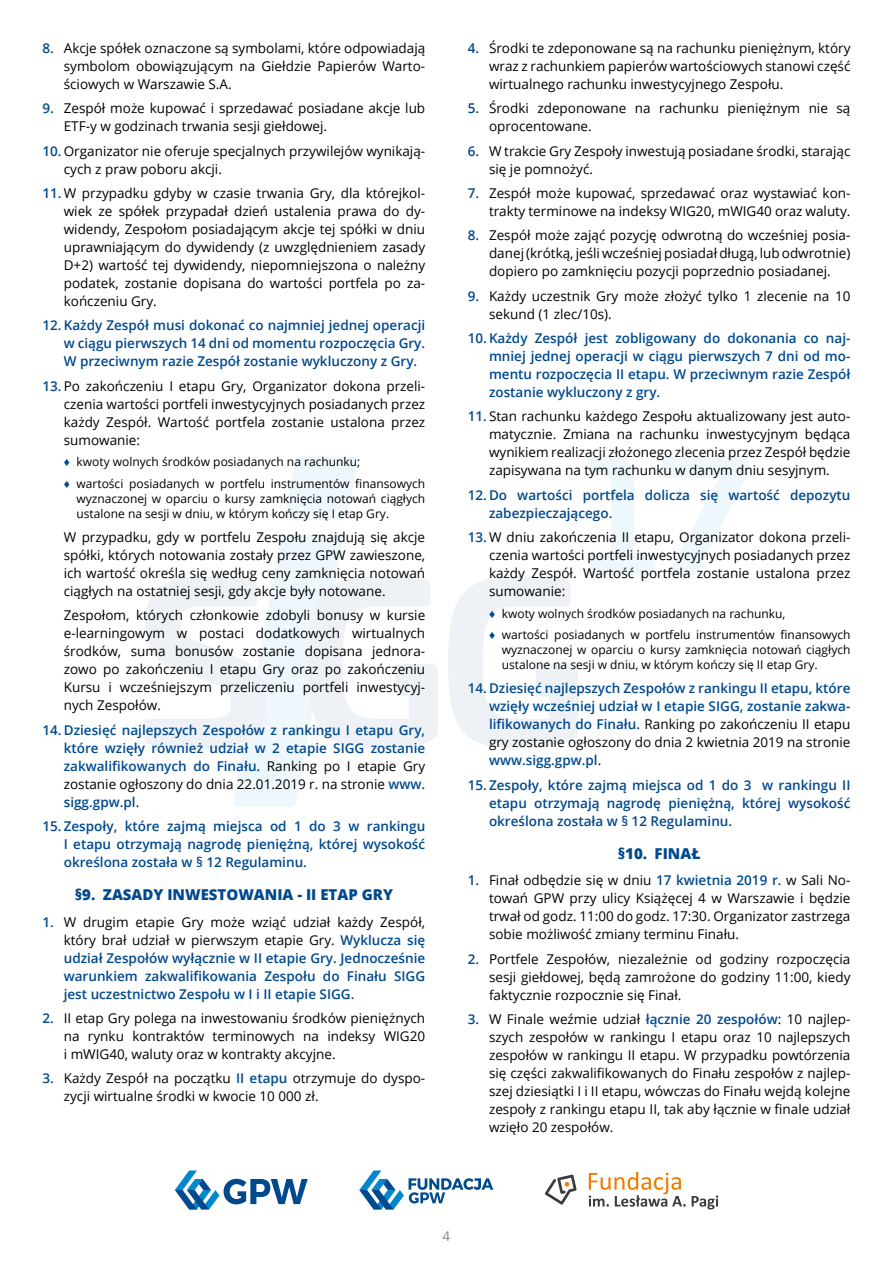
<style>
.page{position:relative;width:893px;height:1263px;background:#fff}
.page>*{position:absolute;margin:0;border:0;box-sizing:border-box;transform-origin:0 0}
.t1{font:800 15px "Open Sans";color:#00498d}
.t2{font:13.5px/18px "Open Sans";color:#000;text-align:justify}
.t3{font:600 13.5px/18px "Open Sans";color:#00498d;text-align:justify}
.t4{font:13.5px "Open Sans";color:#878787}
.t5{font:12px/15px "Open Sans";color:#000}
.s1{font-weight:600;color:#00498d}
.s2{font-family:"Arial";color:#00498d}
.s3{font-weight:400;color:#000}
</style>
<div class="page">
<svg style="left:175px;top:1170px;width:133px;height:39px"></svg>
<svg style="left:285px;top:456px;width:72px;height:64px"></svg>
<svg style="left:588px;top:456px;width:67px;height:119px"></svg>
<svg style="left:448px;top:576px;width:130px;height:173px"></svg>
<svg style="left:144px;top:534px;width:294px;height:273px"></svg>
<svg style="left:662px;top:457px;width:87px;height:118px"></svg>
<svg style="left:545px;top:1174px;width:32px;height:31px"></svg>
<svg style="left:589px;top:1172px;width:129px;height:37px"></svg>
<svg style="left:359px;top:1170px;width:134px;height:39px"></svg>
<p class="t2" style="left:64px;top:39px;width:363px;text-indent:-21px"><span class="s1">8.</span> Akcje spółek oznaczone są symbolami, które odpowiadają symbolom obowiązującym na Giełdzie Papierów Warto&shy;ściowych w Warszawie S.A.</p>
<p class="t2" style="left:64px;top:99px;width:363px;text-indent:-21px"><span class="s1">9.</span> Zespół może kupować i sprzedawać posiadane akcje lub<br>ETF-y w godzinach trwania sesji giełdowej.</p>
<p class="t2" style="left:64px;top:141px;width:363px;text-indent:-21px"><span class="s1">10.</span> Organizator nie oferuje specjalnych przywilejów wynikają&shy;cych z praw poboru akcji.</p>
<p class="t2" style="left:64px;top:184px;width:363px;text-indent:-21px"><span class="s1">11.</span> W przypadku gdyby w czasie trwania Gry, dla którejkol&shy;wiek ze spółek przypadał dzień ustalenia prawa do dy&shy;widendy, Zespołom posiadającym akcje tej spółki w dniu uprawniającym do dywidendy (z uwzględnieniem zasady D+2) wartość tej dywidendy, niepomniejszona o należny podatek, zostanie dopisana do wartości portfela po za&shy;kończeniu Gry.</p>
<p class="t3" style="left:64px;top:316px;width:363px;text-indent:-21px">12. Każdy Zespół musi dokonać co najmniej jednej operacji w ciągu pierwszych 14 dni od momentu rozpoczęcia Gry.<br>W przeciwnym razie Zespół zostanie wykluczony z Gry.</p>
<p class="t2" style="left:64px;top:376px;width:363px;text-indent:-21px"><span class="s1">13.</span> Po zakończeniu I etapu Gry, Organizator dokona przeli&shy;czenia wartości portfeli inwestycyjnych posiadanych przez każdy Zespół. Wartość portfela zostanie ustalona przez sumowanie:</p>
<p class="t5" style="left:64px;top:451px;width:363px;line-height:21.3px"><span class="s2">♦</span> kwoty wolnych środków posiadanych na rachunku;<br><span class="s2">♦</span> wartości posiadanych w portfelu instrumentów finansowych</p>
<p class="t5" style="left:77px;top:490px;width:350px">wyznaczonej w oparciu o kursy zamknięcia notowań ciągłych ustalone na sesji w dniu, w którym kończy się I etap Gry.</p>
<p class="t2" style="left:64px;top:528px;width:363px">W przypadku, gdy w portfelu Zespołu znajdują się akcje spółki, których notowania zostały przez GPW zawieszone, ich wartość określa się według ceny zamknięcia notowań ciągłych na ostatniej sesji, gdy akcje były notowane.</p>
<p class="t2" style="left:64px;top:606px;width:363px">Zespołom, których członkowie zdobyli bonusy w kursie e-learningowym w postaci dodatkowych wirtualnych środków, suma bonusów zostanie dopisana jednora&shy;zowo po zakończeniu I etapu Gry oraz po zakończeniu Kursu i wcześniejszym przeliczeniu portfeli inwestycyj&shy;nych Zespołów.</p>
<p class="t3" style="left:64px;top:720px;width:363px;text-indent:-21px">14. Dziesięć najlepszych Zespołów z rankingu I etapu Gry, które wzięły również udział w 2 etapie SIGG zostanie zakwalifikowanych do Finału. <span class="s3">Ranking po I etapie Gry zostanie ogłoszony do dnia 22.01.2019 r. na stronie</span> www. sigg.gpw.pl<span class="s3">.</span></p>
<p class="t3" style="left:64px;top:817px;width:363px;text-indent:-21px">15. Zespoły, które zajmą miejsca od 1 do 3 w rankingu I etapu otrzymają nagrodę pieniężną, której wysokość określona została w § 12 Regulaminu.</p>
<p class="t1" style="left:75px;top:883px;width:320px">§9. ZASADY INWESTOWANIA - II ETAP GRY</p>
<p class="t3" style="left:64px;top:912px;width:363px;text-indent:-21px">1. <span class="s3">W drugim etapie Gry może wziąć udział każdy Zespół, który brał udział w pierwszym etapie Gry.</span> Wyklucza się udział Zespołów wyłącznie w II etapie Gry. Jednocześnie warunkiem zakwalifikowania Zespołu do Finału SIGG jest uczestnictwo Zespołu w I i II etapie SIGG.</p>
<p class="t2" style="left:64px;top:1009px;width:363px;text-indent:-21px"><span class="s1">2.</span> II etap Gry polega na inwestowaniu środków pieniężnych na rynku kontraktów terminowych na indeksy WIG20 i mWIG40, waluty oraz w kontrakty akcyjne.</p>
<p class="t2" style="left:64px;top:1069px;width:363px;text-indent:-21px"><span class="s1">3.</span> Każdy Zespół na początku <span class="s1">II etapu</span> otrzymuje do dyspo&shy;zycji wirtualne środki w kwocie 10 000 zł.</p>
<p class="t2" style="left:489px;top:39px;width:363px;text-indent:-21px"><span class="s1">4.</span> Środki te zdeponowane są na rachunku pieniężnym, który wraz z rachunkiem papierów wartościowych stanowi część wirtualnego rachunku inwestycyjnego Zespołu.</p>
<p class="t2" style="left:489px;top:99px;width:363px;text-indent:-21px"><span class="s1">5.</span> Środki zdeponowane na rachunku pieniężnym nie są oprocentowane.</p>
<p class="t2" style="left:489px;top:141px;width:363px;text-indent:-21px"><span class="s1">6.</span> W trakcie Gry Zespoły inwestują posiadane środki, starając się je pomnożyć.</p>
<p class="t2" style="left:468px;top:184px;width:384px;text-align:right"><span class="s1">7.</span> Zespół może kupować, sprzedawać oraz wystawiać kon&shy;trakty terminowe na indeksy WIG20, mWIG40 oraz waluty.</p>
<p class="t2" style="left:489px;top:226px;width:363px;text-indent:-21px"><span class="s1">8.</span> Zespół może zająć pozycję odwrotną do wcześniej posia&shy;danej (krótką, jeśli wcześniej posiadał długą, lub odwrotnie) dopiero po zamknięciu pozycji poprzednio posiadanej.</p>
<p class="t2" style="left:489px;top:286px;width:363px;text-indent:-21px"><span class="s1">9.</span> Każdy uczestnik Gry może złożyć tylko 1 zlecenie na 10 sekund (1 zlec/10s).</p>
<p class="t3" style="left:489px;top:329px;width:363px;text-indent:-21px">10. Każdy Zespół jest zobligowany do dokonania co naj&shy;mniej jednej operacji w ciągu pierwszych 7 dni od mo&shy;mentu rozpoczęcia II etapu. W przeciwnym razie Zespół zostanie wykluczony z gry.</p>
<p class="t2" style="left:489px;top:407px;width:363px;text-indent:-21px"><span class="s1">11.</span> Stan rachunku każdego Zespołu aktualizowany jest auto&shy;matycznie. Zmiana na rachunku inwestycyjnym będąca wynikiem realizacji złożonego zlecenia przez Zespół będzie zapisywana na tym rachunku w danym dniu sesyjnym.</p>
<p class="t3" style="left:489px;top:486px;width:363px;text-indent:-21px">12. Do wartości portfela dolicza się wartość depozytu zabezpieczającego.</p>
<p class="t2" style="left:489px;top:528px;width:363px;text-indent:-21px"><span class="s1">13.</span> W dniu zakończenia II etapu, Organizator dokona przeli&shy;czenia wartości portfeli inwestycyjnych posiadanych przez każdy Zespół. Wartość portfela zostanie ustalona przez sumowanie:</p>
<p class="t5" style="left:489px;top:602px;width:363px;line-height:21.5px"><span class="s2">♦</span> kwoty wolnych środków posiadanych na rachunku,<br><span class="s2">♦</span> wartości posiadanych w portfelu instrumentów finansowych</p>
<p class="t5" style="left:502px;top:642px;width:350px">wyznaczonej w oparciu o kursy zamknięcia notowań ciągłych ustalone na sesji w dniu, w którym kończy się II etap Gry.</p>
<p class="t3" style="left:489px;top:679px;width:363px;text-indent:-21px">14. Dziesięć najlepszych Zespołów z rankingu II etapu, które wzięły wcześniej udział w I etapie SIGG, zostanie zakwa&shy;lifikowanych do Finału. <span class="s3">Ranking po zakończeniu II etapu gry zostanie ogłoszony do dnia 2 kwietnia 2019 na stronie </span>www.sigg.gpw.pl<span class="s3">.</span></p>
<p class="t3" style="left:489px;top:776px;width:363px;text-indent:-21px">15. Zespoły, które zajmą miejsca od 1 do 3 w rankingu II etapu otrzymają nagrodę pieniężną, której wysokość określona została w § 12 Regulaminu.</p>
<p class="t1" style="left:618px;top:842px;width:84px">§10. FINAŁ</p>
<p class="t2" style="left:489px;top:871px;width:363px;text-indent:-21px"><span class="s1">1.</span> Finał odbędzie się w dniu <span class="s1">17 kwietnia 2019 r.</span> w Sali No&shy;towań GPW przy ulicy Książęcej 4 w Warszawie i będzie trwał od godz. 11:00 do godz. 17:30. Organizator zastrzega sobie możliwość zmiany terminu Finału.</p>
<p class="t2" style="left:489px;top:949px;width:363px;text-indent:-21px"><span class="s1">2.</span> Portfele Zespołów, niezależnie od godziny rozpoczęcia sesji giełdowej, będą zamrożone do godziny 11:00, kiedy faktycznie rozpocznie się Finał.</p>
<p class="t2" style="left:489px;top:1010px;width:363px;text-indent:-21px"><span class="s1">3.</span> W Finale weźmie udział <span class="s1">łącznie 20 zespołów</span>: 10 najlep&shy;szych zespołów w rankingu I etapu oraz 10 najlepszych zespołów w rankingu II etapu. W przypadku powtórzenia się części zakwalifikowanych do Finału zespołów z najlep&shy;szej dziesiątki I i II etapu, wówczas do Finału wejdą kolejne zespoły z rankingu etapu II, tak aby łącznie w finale udział wzięło 20 zespołów.</p>
<p class="t4" style="left:443px;top:1227px;width:9px">4</p>
</div>
